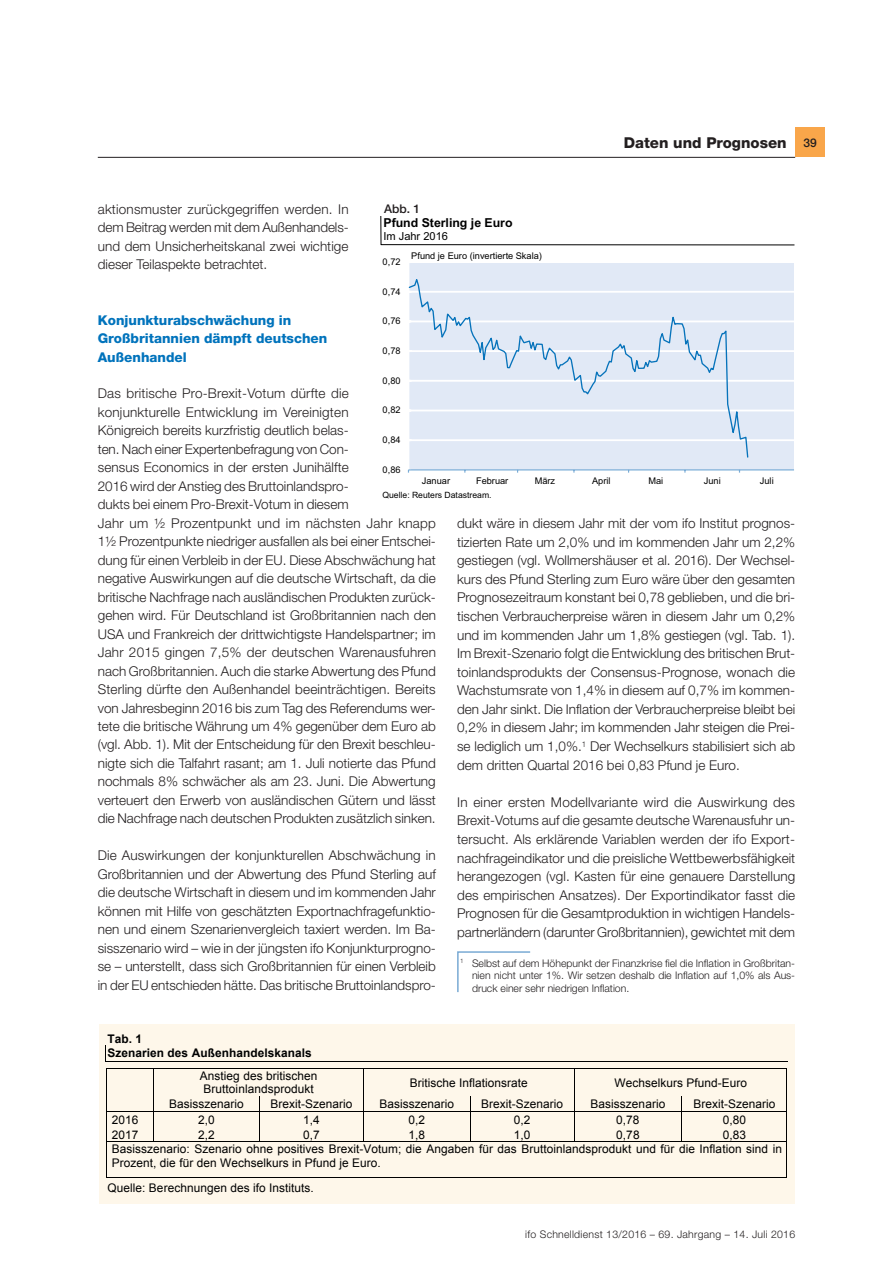
<style>
.page{position:relative;width:893px;height:1263px;background:#fff}
.page>*{position:absolute;margin:0;border:0;box-sizing:border-box;transform-origin:0 0}
.t1{font:800 15px "Helvetica Neue LT Std";color:#231f20}
.Fliesstext{font:300 13.5px/18.5px "Helvetica Neue LT Std";color:#231f20;text-align:justify}
.Überschrift_9_pt{font:800 13.5px/18.5px "Helvetica Neue LT Std";color:#0073bc}
.t2{font:700 12.3px "Arial";color:#000001}
.fett_8pt{font:500 12px "Helvetica Neue LT Std";color:#231f20}
.t3{font:11.85px/14.2px "Arial";letter-spacing:.005em;color:#000;text-align:center}
.t4{font:700 11.85px/14.1px "Arial";letter-spacing:.005em;color:#000}
.t5{font:11.1px "Arial";color:#000001}
.Fussnote{font:300 10.5px/12.8px "Helvetica Neue LT Std";color:#231f20;text-align:justify}
.Fussnote-2{font:300 10.5px "Helvetica Neue LT Std";letter-spacing:.025em;color:#231f20}
.t6{font:9.3px "Arial";color:#000001}
.t7{font:8.7px "Arial";color:#000001}
.s1{font-weight:500;font-size:12px}
</style>
<div class="page">
<hr style="left:98px;top:157px;width:697px;height:1px;background:#231f20">
<div style="left:795px;top:128px;width:30px;height:29px;background:#f9a64a"></div>
<div style="left:408px;top:262px;width:386px;height:208px;background:#e1e9f6"></div>
<hr style="left:408px;top:439px;width:386px;height:2px;background:#fff">
<hr style="left:408px;top:410px;width:386px;height:1px;background:#fff">
<hr style="left:408px;top:380px;width:386px;height:2px;background:#fff">
<hr style="left:408px;top:350px;width:386px;height:2px;background:#fff">
<hr style="left:408px;top:320px;width:386px;height:2px;background:#fff">
<hr style="left:408px;top:291px;width:386px;height:2px;background:#fff">
<hr style="left:408px;top:261px;width:386px;height:2px;background:#fff">
<hr style="left:407px;top:262px;width:2px;height:208px;background:#fff">
<hr style="left:408px;top:469px;width:386px;height:1px;background:#7aacd6">
<svg style="left:408px;top:275px;width:341px;height:183px"></svg>
<svg style="left:381px;top:217px;width:1px;height:27px"></svg>
<hr style="left:381px;top:244px;width:413px;height:1px;background:#000001">
<div style="left:100px;top:1024px;width:695px;height:179px;background:#fef7ea"></div>
<hr style="left:105px;top:1061px;width:683px;height:1px;background:#000">
<svg style="left:105px;top:1046px;width:1px;height:15px"></svg>
<hr style="left:107px;top:1068px;width:46px;height:1px;background:#000">
<hr style="left:154px;top:1068px;width:209px;height:1px;background:#000">
<hr style="left:364px;top:1068px;width:210px;height:1px;background:#000">
<hr style="left:575px;top:1068px;width:212px;height:1px;background:#000">
<hr style="left:107px;top:1111px;width:46px;height:1px;background:#000">
<hr style="left:154px;top:1111px;width:105px;height:1px;background:#000">
<hr style="left:260px;top:1111px;width:103px;height:1px;background:#000">
<hr style="left:364px;top:1111px;width:106px;height:1px;background:#000">
<hr style="left:471px;top:1111px;width:103px;height:1px;background:#000">
<hr style="left:575px;top:1111px;width:106px;height:1px;background:#000">
<hr style="left:682px;top:1111px;width:105px;height:1px;background:#000">
<hr style="left:107px;top:1141px;width:46px;height:1px;background:#000">
<svg style="left:153px;top:1068px;width:1px;height:74px"></svg>
<hr style="left:154px;top:1141px;width:105px;height:1px;background:#000">
<svg style="left:259px;top:1096px;width:1px;height:46px"></svg>
<hr style="left:260px;top:1141px;width:103px;height:1px;background:#000">
<svg style="left:363px;top:1068px;width:1px;height:74px"></svg>
<hr style="left:364px;top:1141px;width:106px;height:1px;background:#000">
<svg style="left:470px;top:1096px;width:1px;height:46px"></svg>
<hr style="left:471px;top:1141px;width:103px;height:1px;background:#000">
<svg style="left:574px;top:1068px;width:1px;height:74px"></svg>
<hr style="left:575px;top:1141px;width:106px;height:1px;background:#000">
<svg style="left:681px;top:1096px;width:1px;height:46px"></svg>
<hr style="left:682px;top:1141px;width:105px;height:1px;background:#000">
<svg style="left:106px;top:1068px;width:1px;height:110px"></svg>
<hr style="left:107px;top:1177px;width:680px;height:1px;background:#000">
<svg style="left:457px;top:951px;width:74px;height:42px"></svg>
<p class="t1" style="left:624px;top:133px;width:194px">Daten und Prognosen <span class="s1">39</span></p>
<p class="Fliesstext" style="left:98px;top:199px;width:252px">aktionsmuster zurückgegriffen werden. In dem Beitrag werden mit dem Außenhandels&shy;und dem Unsicherheitskanal zwei wichtige dieser Teilaspekte betrachtet.</p>
<p class="fett_8pt" style="left:384px;top:201px;width:38px">Abb. 1</p>
<p class="t2" style="left:383px;top:214px;width:131px">Pfund Sterling je Euro</p>
<p class="t5" style="left:383px;top:229px;width:66px">Im Jahr 2016</p>
<p class="t6" style="left:411px;top:249px;width:132px">Pfund je Euro (invertierte Skala)</p>
<p class="t6" style="left:383px;top:255px;width:20px">0,72</p>
<p class="t6" style="left:383px;top:285px;width:20px">0,74</p>
<p class="t6" style="left:383px;top:315px;width:20px">0,76</p>
<p class="t6" style="left:383px;top:344px;width:20px">0,78</p>
<p class="t6" style="left:383px;top:374px;width:20px">0,80</p>
<p class="t6" style="left:383px;top:404px;width:20px">0,82</p>
<p class="t6" style="left:383px;top:433px;width:20px">0,84</p>
<p class="t6" style="left:383px;top:463px;width:20px">0,86</p>
<p class="Überschrift_9_pt" style="left:98px;top:310px;width:231px">Konjunkturabschwächung in<br>Großbritannien dämpft deutschen<br>Außenhandel</p>
<p class="Fliesstext" style="left:98px;top:384px;width:340px;text-align:left">Das britische Pro-Brexit-Votum dürfte die<br>konjunkturelle Entwicklung im Vereinigten<br>Königreich bereits kurzfristig deutlich belas-<br>ten. Nach einer Expertenbefragung von Con-<br>sensus Economics in der ersten Junihälfte<br>2016 wird der Anstieg des Bruttoinlandspro-<br>dukts bei einem Pro-Brexit-Votum in diesem<br>Jahr um ½ Prozentpunkt und im nächsten Jahr knapp 1½ Prozentpunkte niedriger ausfallen als bei einer Entschei&shy;dung für einen Verbleib in der EU. Diese Abschwächung hat negative Auswirkungen auf die deutsche Wirtschaft, da die britische Nachfrage nach ausländischen Produkten zurück&shy;gehen wird. Für Deutschland ist Großbritannien nach den USA und Frankreich der drittwichtigste Handelspartner; im Jahr 2015 gingen 7,5% der deutschen Warenausfuhren nach Großbritannien. Auch die starke Abwertung des Pfund Sterling dürfte den Außenhandel beeinträchtigen. Bereits von Jahresbeginn 2016 bis zum Tag des Referendums wer&shy;tete die britische Währung um 4% gegenüber dem Euro ab (vgl. Abb. 1). Mit der Entscheidung für den Brexit beschleu&shy;nigte sich die Talfahrt rasant; am 1. Juli notierte das Pfund nochmals 8% schwächer als am 23. Juni. Die Abwertung verteuert den Erwerb von ausländischen Gütern und lässt die Nachfrage nach deutschen Produkten zusätzlich sinken.</p>
<p class="Fliesstext" style="left:98px;top:846px;width:340px">Die Auswirkungen der konjunkturellen Abschwächung in Großbritannien und der Abwertung des Pfund Sterling auf die deutsche Wirtschaft in diesem und im kommenden Jahr können mit Hilfe von geschätzten Exportnachfragefunktio&shy;nen und einem Szenarienvergleich taxiert werden. Im Ba&shy;sisszenario wird – wie in der jüngsten ifo Konjunkturprogno&shy;se – unterstellt, dass sich Großbritannien für einen Verbleib in der EU entschieden hätte. Das britische Bruttoinlandspro-</p>
<p class="t6" style="left:422px;top:474px;width:30px">Januar</p>
<p class="t6" style="left:476px;top:474px;width:34px">Februar</p>
<p class="t6" style="left:535px;top:474px;width:22px">März</p>
<p class="t6" style="left:592px;top:474px;width:20px">April</p>
<p class="t6" style="left:648px;top:474px;width:16px">Mai</p>
<p class="t6" style="left:704px;top:474px;width:18px">Juni</p>
<p class="t6" style="left:760px;top:474px;width:15px">Juli</p>
<p class="t7" style="left:382px;top:489px;width:111px">Quelle: Reuters Datastream.</p>
<p class="Fliesstext" style="left:457px;top:514px;width:340px">dukt wäre in diesem Jahr mit der vom ifo Institut prognos&shy;tizierten Rate um 2,0% und im kommenden Jahr um 2,2% gestiegen (vgl. Wollmershäuser et al. 2016). Der Wechsel&shy;kurs des Pfund Sterling zum Euro wäre über den gesamten Prognosezeitraum konstant bei 0,78 geblieben, und die bri&shy;tischen Verbraucherpreise wären in diesem Jahr um 0,2% und im kommenden Jahr um 1,8% gestiegen (vgl. Tab. 1).<br>Im Brexit-Szenario folgt die Entwicklung des britischen Brut&shy;toinlandsprodukts der Consensus-Prognose, wonach die Wachstumsrate von 1,4% in diesem auf 0,7% im kommen&shy;den Jahr sinkt. Die Inflation der Verbraucherpreise bleibt bei 0,2% in diesem Jahr; im kommenden Jahr steigen die Prei&shy;se lediglich um 1,0%.<sup>1</sup> Der Wechselkurs stabilisiert sich ab dem dritten Quartal 2016 bei 0,83 Pfund je Euro.</p>
<p class="Fliesstext" style="left:457px;top:792px;width:340px">In einer ersten Modellvariante wird die Auswirkung des Brexit-Votums auf die gesamte deutsche Warenausfuhr un&shy;tersucht. Als erklärende Variablen werden der ifo Export&shy;nachfrageindikator und die preisliche Wettbewerbsfähigkeit herangezogen (vgl. Kasten für eine genauere Darstellung des empirischen Ansatzes). Der Exportindikator fasst die Prognosen für die Gesamtproduktion in wichtigen Handels&shy;partnerländern (darunter Großbritannien), gewichtet mit dem</p>
<p class="Fussnote" style="left:472px;top:956px;width:325px;text-indent:-12px"><sup>1</sup> Selbst auf dem Höhepunkt der Finanzkrise fiel die Inflation in Großbritan&shy;nien nicht unter 1%. Wir setzen deshalb die Inflation auf 1,0% als Aus&shy;druck einer sehr niedrigen Inflation.</p>
<p class="t4" style="left:108px;top:1032px;width:206px">Tab. 1<br>Szenarien des Außenhandelskanals</p>
<p class="t3" style="left:200px;top:1069px;width:119px;line-height:13.6px">Anstieg des britischen<br>Bruttoinlandsprodukt</p>
<p class="t3" style="left:410px;top:1075px;width:120px">Britische Inflationsrate</p>
<p class="t3" style="left:614px;top:1075px;width:134px">Wechselkurs Pfund-Euro</p>
<p class="t3" style="left:169px;top:1097px;width:76px">Basisszenario</p>
<p class="t3" style="left:270px;top:1097px;width:83px">Brexit-Szenario</p>
<p class="t3" style="left:379px;top:1097px;width:76px">Basisszenario</p>
<p class="t3" style="left:481px;top:1097px;width:83px">Brexit-Szenario</p>
<p class="t3" style="left:591px;top:1097px;width:76px">Basisszenario</p>
<p class="t3" style="left:693px;top:1097px;width:83px">Brexit-Szenario</p>
<p class="t3" style="left:112px;top:1113px;width:28px">2016</p>
<p class="t3" style="left:198px;top:1113px;width:18px">2,0</p>
<p class="t3" style="left:303px;top:1113px;width:18px">1,4</p>
<p class="t3" style="left:408px;top:1113px;width:18px">0,2</p>
<p class="t3" style="left:514px;top:1113px;width:18px">0,2</p>
<p class="t3" style="left:616px;top:1113px;width:25px">0,78</p>
<p class="t3" style="left:723px;top:1113px;width:25px">0,80</p>
<p class="t3" style="left:112px;top:1127px;width:28px">2017</p>
<p class="t3" style="left:198px;top:1127px;width:18px">2,2</p>
<p class="t3" style="left:303px;top:1127px;width:18px">0,7</p>
<p class="t3" style="left:408px;top:1127px;width:18px">1,8</p>
<p class="t3" style="left:514px;top:1127px;width:18px">1,0</p>
<p class="t3" style="left:616px;top:1127px;width:25px">0,78</p>
<p class="t3" style="left:112px;top:1127px;width:672px;text-align:left;text-indent:611px">0,83<br>Basisszenario: Szenario ohne positives Brexit-Votum; die Angaben für das Bruttoinlandsprodukt und für die Inflation sind in<br>Prozent, die für den Wechselkurs in Pfund je Euro.</p>
<p class="t3" style="left:108px;top:1180px;width:208px">Quelle: Berechnungen des ifo Instituts.</p>
<p class="Fussnote-2" style="left:525px;top:1228px;width:271px">ifo Schnelldienst 13/2016 – 69. Jahrgang – 14. Juli 2016</p>
</div>
